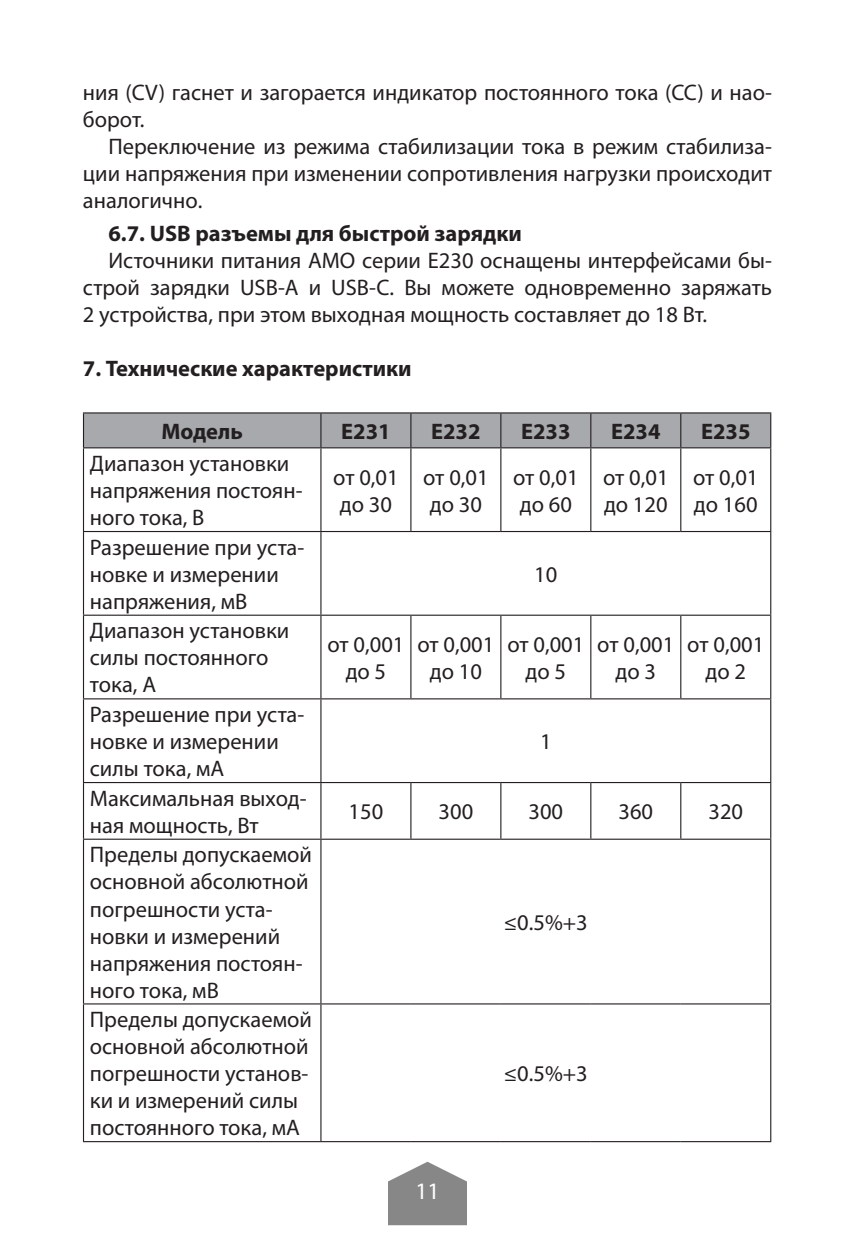
<style>
.page{position:relative;width:855px;height:1238px;background:#fff}
.page>*{position:absolute;margin:0;border:0;box-sizing:border-box;transform-origin:0 0}
.t1{font:23.62px "Myriad Pro";color:#fff}
.t2{font:22.5px/27px "Myriad Pro";color:#231f20}
.t3{font:700 22.5px "Myriad Pro";color:#231f20}
</style>
<div class="page">
<svg style="left:388px;top:1161px;width:79px;height:64px"></svg>
<div style="left:84px;top:413px;width:686px;height:34px;background:#a8a9ad"></div>
<svg style="left:84px;top:532px;width:686px;height:82px"></svg>
<svg style="left:84px;top:699px;width:686px;height:83px"></svg>
<svg style="left:84px;top:839px;width:686px;height:164px"></svg>
<hr style="left:83px;top:412px;width:238px;height:1px;background:#231f20">
<hr style="left:83px;top:413px;width:1px;height:34px;background:#231f20">
<hr style="left:321px;top:412px;width:90px;height:1px;background:#231f20">
<hr style="left:320px;top:413px;width:1px;height:34px;background:#231f20">
<hr style="left:411px;top:412px;width:90px;height:1px;background:#231f20">
<hr style="left:410px;top:413px;width:1px;height:34px;background:#231f20">
<hr style="left:501px;top:412px;width:90px;height:1px;background:#231f20">
<hr style="left:500px;top:413px;width:1px;height:34px;background:#231f20">
<hr style="left:591px;top:412px;width:90px;height:1px;background:#231f20">
<hr style="left:590px;top:413px;width:1px;height:34px;background:#231f20">
<hr style="left:681px;top:412px;width:90px;height:1px;background:#231f20">
<hr style="left:680px;top:413px;width:1px;height:34px;background:#231f20">
<hr style="left:770px;top:413px;width:1px;height:34px;background:#231f20">
<hr style="left:83px;top:447px;width:238px;height:1px;background:#231f20">
<hr style="left:83px;top:448px;width:1px;height:83px;background:#231f20">
<hr style="left:321px;top:447px;width:90px;height:1px;background:#231f20">
<hr style="left:320px;top:448px;width:1px;height:83px;background:#231f20">
<hr style="left:411px;top:447px;width:90px;height:1px;background:#231f20">
<hr style="left:410px;top:448px;width:1px;height:83px;background:#231f20">
<hr style="left:501px;top:447px;width:90px;height:1px;background:#231f20">
<hr style="left:500px;top:448px;width:1px;height:83px;background:#231f20">
<hr style="left:591px;top:447px;width:90px;height:1px;background:#231f20">
<hr style="left:590px;top:448px;width:1px;height:83px;background:#231f20">
<hr style="left:681px;top:447px;width:90px;height:1px;background:#231f20">
<hr style="left:680px;top:448px;width:1px;height:83px;background:#231f20">
<hr style="left:770px;top:448px;width:1px;height:83px;background:#231f20">
<hr style="left:83px;top:531px;width:238px;height:1px;background:#231f20">
<hr style="left:83px;top:532px;width:1px;height:82px;background:#231f20">
<hr style="left:321px;top:531px;width:90px;height:1px;background:#231f20">
<hr style="left:320px;top:532px;width:1px;height:82px;background:#231f20">
<hr style="left:411px;top:531px;width:90px;height:1px;background:#231f20">
<hr style="left:501px;top:531px;width:90px;height:1px;background:#231f20">
<hr style="left:591px;top:531px;width:90px;height:1px;background:#231f20">
<hr style="left:681px;top:531px;width:90px;height:1px;background:#231f20">
<hr style="left:770px;top:532px;width:1px;height:82px;background:#231f20">
<hr style="left:83px;top:614px;width:238px;height:1px;background:#231f20">
<hr style="left:83px;top:615px;width:1px;height:83px;background:#231f20">
<hr style="left:321px;top:614px;width:90px;height:1px;background:#231f20">
<hr style="left:320px;top:615px;width:1px;height:83px;background:#231f20">
<hr style="left:411px;top:614px;width:90px;height:1px;background:#231f20">
<hr style="left:410px;top:615px;width:1px;height:83px;background:#231f20">
<hr style="left:501px;top:614px;width:90px;height:1px;background:#231f20">
<hr style="left:500px;top:615px;width:1px;height:83px;background:#231f20">
<hr style="left:591px;top:614px;width:90px;height:1px;background:#231f20">
<hr style="left:590px;top:615px;width:1px;height:83px;background:#231f20">
<hr style="left:681px;top:614px;width:90px;height:1px;background:#231f20">
<hr style="left:680px;top:615px;width:1px;height:83px;background:#231f20">
<hr style="left:770px;top:615px;width:1px;height:83px;background:#231f20">
<hr style="left:83px;top:698px;width:238px;height:1px;background:#231f20">
<hr style="left:83px;top:699px;width:1px;height:83px;background:#231f20">
<hr style="left:321px;top:698px;width:90px;height:1px;background:#231f20">
<hr style="left:320px;top:699px;width:1px;height:83px;background:#231f20">
<hr style="left:411px;top:698px;width:90px;height:1px;background:#231f20">
<hr style="left:501px;top:698px;width:90px;height:1px;background:#231f20">
<hr style="left:591px;top:698px;width:90px;height:1px;background:#231f20">
<hr style="left:681px;top:698px;width:90px;height:1px;background:#231f20">
<hr style="left:770px;top:699px;width:1px;height:83px;background:#231f20">
<hr style="left:83px;top:782px;width:238px;height:1px;background:#231f20">
<hr style="left:83px;top:783px;width:1px;height:55px;background:#231f20">
<hr style="left:321px;top:782px;width:90px;height:1px;background:#231f20">
<hr style="left:320px;top:783px;width:1px;height:55px;background:#231f20">
<hr style="left:411px;top:782px;width:90px;height:1px;background:#231f20">
<hr style="left:410px;top:783px;width:1px;height:55px;background:#231f20">
<hr style="left:501px;top:782px;width:90px;height:1px;background:#231f20">
<hr style="left:500px;top:783px;width:1px;height:55px;background:#231f20">
<hr style="left:591px;top:782px;width:90px;height:1px;background:#231f20">
<hr style="left:590px;top:783px;width:1px;height:55px;background:#231f20">
<hr style="left:681px;top:782px;width:90px;height:1px;background:#231f20">
<hr style="left:680px;top:783px;width:1px;height:55px;background:#231f20">
<hr style="left:770px;top:783px;width:1px;height:55px;background:#231f20">
<hr style="left:83px;top:838px;width:238px;height:1px;background:#231f20">
<hr style="left:83px;top:839px;width:1px;height:164px;background:#231f20">
<hr style="left:321px;top:838px;width:90px;height:1px;background:#231f20">
<hr style="left:320px;top:839px;width:1px;height:164px;background:#231f20">
<hr style="left:411px;top:838px;width:90px;height:1px;background:#231f20">
<hr style="left:501px;top:838px;width:90px;height:1px;background:#231f20">
<hr style="left:591px;top:838px;width:90px;height:1px;background:#231f20">
<hr style="left:681px;top:838px;width:90px;height:1px;background:#231f20">
<hr style="left:770px;top:839px;width:1px;height:164px;background:#231f20">
<hr style="left:83px;top:1003px;width:238px;height:1px;background:#231f20">
<hr style="left:83px;top:1004px;width:1px;height:136px;background:#231f20">
<hr style="left:321px;top:1003px;width:90px;height:1px;background:#231f20">
<hr style="left:320px;top:1004px;width:1px;height:136px;background:#231f20">
<hr style="left:411px;top:1003px;width:90px;height:1px;background:#231f20">
<hr style="left:501px;top:1003px;width:90px;height:1px;background:#231f20">
<hr style="left:591px;top:1003px;width:90px;height:1px;background:#231f20">
<hr style="left:681px;top:1003px;width:90px;height:1px;background:#231f20">
<hr style="left:770px;top:1004px;width:1px;height:136px;background:#231f20">
<hr style="left:83px;top:1140px;width:238px;height:2px;background:#231f20">
<hr style="left:321px;top:1140px;width:90px;height:2px;background:#231f20">
<hr style="left:411px;top:1140px;width:90px;height:2px;background:#231f20">
<hr style="left:501px;top:1140px;width:90px;height:2px;background:#231f20">
<hr style="left:591px;top:1140px;width:90px;height:2px;background:#231f20">
<hr style="left:681px;top:1140px;width:90px;height:2px;background:#231f20">
<p class="t2" style="left:83px;top:78px;width:690px">ния (CV) гаснет и загорается индикатор постоянного тока (CC) и нао&shy;борот.</p>
<p class="t2" style="left:83px;top:132px;width:690px;text-align:justify;text-indent:26px">Переключение из режима стабилизации тока в режим стабилиза&shy;ции напряжения при изменении сопротивления нагрузки происходит аналогично.</p>
<p class="t3" style="left:108px;top:219px;width:415px">6.7. USB разъемы для быстрой зарядки</p>
<p class="t2" style="left:83px;top:247px;width:690px;text-align:justify;text-indent:26px">Источники питания AMO серии E230 оснащены интерфейсами бы&shy;строй зарядки USB-A и USB-C. Вы можете одновременно заряжать 2 устройства, при этом выходная мощность составляет до 18 Вт.</p>
<p class="t3" style="left:83px;top:354px;width:330px">7. Технические характеристики</p>
<p class="t3" style="left:161px;top:416px;width:83px">Модель</p>
<p class="t3" style="left:341px;top:416px;width:51px">Е231</p>
<p class="t3" style="left:431px;top:416px;width:51px">Е232</p>
<p class="t3" style="left:521px;top:416px;width:51px">Е233</p>
<p class="t3" style="left:611px;top:416px;width:51px">Е234</p>
<p class="t3" style="left:701px;top:416px;width:51px">Е235</p>
<p class="t2" style="left:90px;top:449px;width:214px">Диапазон установки напряжения постоян&shy;ного тока, В</p>
<p class="t2" style="left:333px;top:463px;width:67px">от 0,01 до 30</p>
<p class="t2" style="left:423px;top:463px;width:67px">от 0,01 до 30</p>
<p class="t2" style="left:513px;top:463px;width:67px">от 0,01 до 60</p>
<p class="t2" style="left:603px;top:463px;width:67px">от 0,01 до 120</p>
<p class="t2" style="left:693px;top:463px;width:67px">от 0,01 до 160</p>
<p class="t2" style="left:90px;top:533px;width:216px">Разрешение при уста&shy;новке и измерении напряжения, мВ</p>
<p class="t2" style="left:90px;top:617px;width:201px">Диапазон установки силы постоянного тока, А</p>
<p class="t2" style="left:90px;top:700px;width:216px">Разрешение при уста&shy;новке и измерении силы тока, мА</p>
<p class="t2" style="left:90px;top:784px;width:218px">Максимальная выход&shy;ная мощность, Вт</p>
<p class="t2" style="left:90px;top:841px;width:223px">Пределы допускаемой основной абсолютной погрешности уста&shy;новки и измерений напряжения постоян&shy;ного тока, мВ</p>
<p class="t2" style="left:90px;top:1005px;width:223px">Пределы допускаемой основной абсолютной погрешности установ&shy;ки и измерений силы постоянного тока, мА</p>
<p class="t2" style="left:534px;top:560px;width:25px">10</p>
<p class="t2" style="left:327px;top:630px;width:79px;text-align:center">от 0,001 до 5</p>
<p class="t2" style="left:417px;top:630px;width:79px;text-align:center">от 0,001 до 10</p>
<p class="t2" style="left:507px;top:630px;width:79px;text-align:center">от 0,001 до 5</p>
<p class="t2" style="left:597px;top:630px;width:79px;text-align:center">от 0,001 до 3</p>
<p class="t2" style="left:687px;top:630px;width:79px;text-align:center">от 0,001 до 2</p>
<p class="t2" style="left:540px;top:727px;width:13px">1</p>
<p class="t2" style="left:348px;top:797px;width:36px">150</p>
<p class="t2" style="left:438px;top:797px;width:36px">300</p>
<p class="t2" style="left:528px;top:797px;width:36px">300</p>
<p class="t2" style="left:618px;top:797px;width:36px">360</p>
<p class="t2" style="left:708px;top:797px;width:36px">320</p>
<p class="t2" style="left:504px;top:908px;width:85px">≤0.5%+3</p>
<p class="t2" style="left:504px;top:1059px;width:85px">≤0.5%+3</p>
<p class="t1" style="left:415px;top:1176px;width:26px">11</p>
</div>
